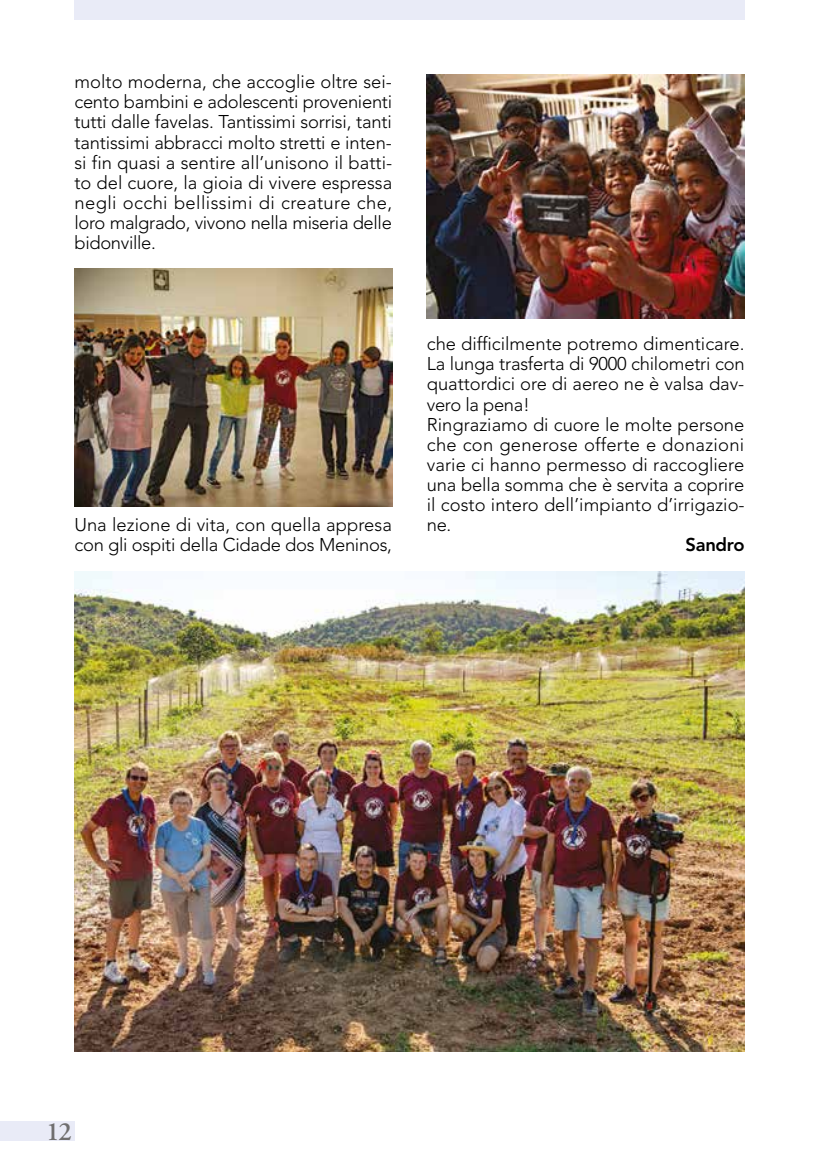
<style>
.page{position:relative;width:819px;height:1166px;background:#fff}
.page>*{position:absolute;margin:0;border:0;box-sizing:border-box;transform-origin:0 0}
.t1{font:600 26.25px "Adobe Garamond Pro";color:#706f6f}
.t2{font:300 18.38px/20.1px "Avenir";color:#000}
.t3{font:800 18.38px "Avenir";letter-spacing:-.02em;color:#000}
</style>
<div class="page">
<div style="left:74px;top:0;width:670px;height:20px;background:#e9ebf7"></div>
<div style="left:0;top:1121px;width:74px;height:20px;background:#e9ebf7"></div>
<img style="left:74px;top:269px;width:318px;height:237px">
<img style="left:427px;top:74px;width:317px;height:245px">
<img style="left:74px;top:571px;width:670px;height:481px">
<p class="t2" style="left:74px;top:72px;width:319px;text-align:justify">molto moderna, che accoglie oltre sei&shy;cento bambini e adolescenti provenienti tutti dalle favelas. Tantissimi sorrisi, tanti tantissimi abbracci molto stretti e inten&shy;si fin quasi a sentire all’unisono il batti&shy;to del cuore, la gioia di vivere espressa negli occhi bellissimi di creature che, loro malgrado, vivono nella miseria delle bidonville.</p>
<p class="t2" style="left:74px;top:515px;width:319px">Una lezione di vita, con quella appresa con gli ospiti della Cidade dos Meninos,</p>
<p class="t2" style="left:427px;top:334px;width:319px">che difficilmente potremo dimenticare.<br>La lunga trasferta di 9000 chilometri con quattordici ore di aereo ne è valsa dav&shy;vero la pena!<br>Ringraziamo di cuore le molte persone che con generose offerte e donazioni varie ci hanno permesso di raccogliere una bella somma che è servita a coprire il costo intero dell’impianto d’irrigazio&shy;ne.</p>
<p class="t3" style="left:685px;top:534px;width:60px">Sandro</p>
<h1 class="t1" style="left:46px;top:1116px;width:27px">12</h1>
</div>
